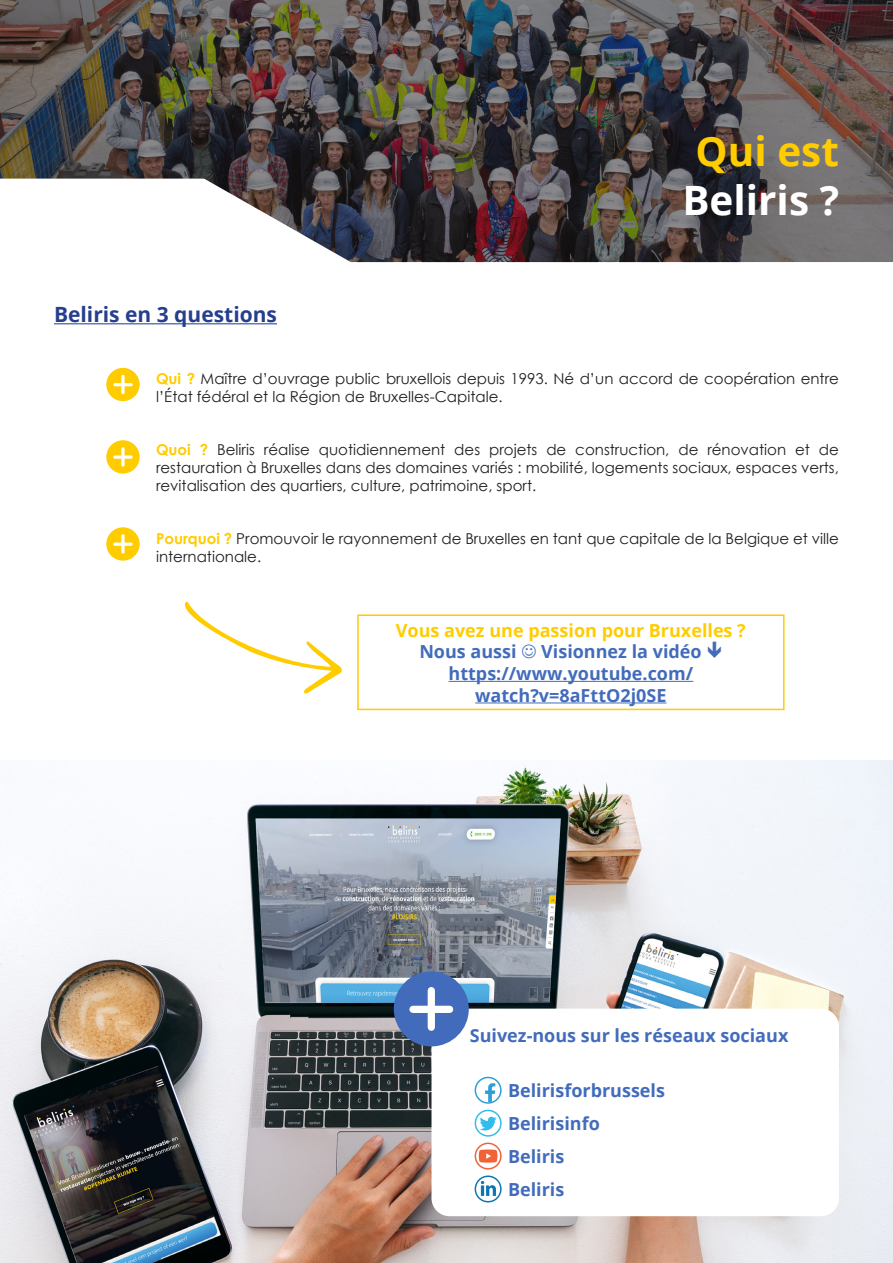
<style>
.page{position:relative;width:893px;height:1263px;background:#fff}
.page>*{position:absolute;margin:0;border:0;box-sizing:border-box;transform-origin:0 0}
.t1{font:700 40.5px "Open Sans";color:#fff}
.t2{font:700 40.5px "Open Sans";color:#fc0}
.sous_titre{font:700 21px "Open Sans";color:#253f8e}
.t3{font:700 18px/21.6px "Open Sans";color:#426cbb;text-align:center}
.t4{font:700 18px "Open Sans";color:#fc0}
.texte{font:15px/18px "Century Gothic";color:#231f20}
.s1{font-weight:700;color:#fc0}
</style>
<div class="page">
<img style="left:0;top:760px;width:893px;height:503px">
<img style="left:0;top:0;width:893px;height:179px">
<svg style="left:54px;top:179px;width:839px;height:146px"></svg>
<hr style="left:54px;top:323px;width:223px;height:1px;background:#253f8e">
<div style="left:106px;top:440px;width:34px;height:34px;background:#fc0;border-radius:50%"></div>
<svg style="left:121px;top:449px;width:4px;height:16px"></svg>
<svg style="left:115px;top:455px;width:16px;height:4px"></svg>
<div style="left:106px;top:368px;width:34px;height:33px;background:#fc0;border-radius:50%"></div>
<svg style="left:121px;top:376px;width:4px;height:17px"></svg>
<hr style="left:115px;top:383px;width:16px;height:3px;background:#fff">
<div style="left:106px;top:527px;width:34px;height:34px;background:#fc0;border-radius:50%"></div>
<svg style="left:121px;top:536px;width:4px;height:16px"></svg>
<svg style="left:115px;top:542px;width:16px;height:4px"></svg>
<svg style="left:185px;top:602px;width:157px;height:91px"></svg>
<hr style="left:448px;top:681px;width:245px;height:1px;background:#426cbb">
<hr style="left:475px;top:702px;width:191px;height:1px;background:#426cbb">
<div style="left:357px;top:614px;width:427px;height:96px;border:2px solid #fc0"></div>
<div style="left:431px;top:1008px;width:408px;height:208px;background:#fff;border-radius:18px"></div>
<div style="left:394px;top:971px;width:75px;height:75px;background:#426cbb;border-radius:50%"></div>
<div style="left:428px;top:990px;width:7px;height:37px;background:#fff"></div>
<div style="left:413px;top:1006px;width:37px;height:7px;background:#fff"></div>
<svg style="left:475px;top:1077px;width:27px;height:27px"></svg>
<svg style="left:475px;top:1110px;width:27px;height:59px"></svg>
<svg style="left:475px;top:1175px;width:27px;height:27px"></svg>
<p class="sous_titre" style="left:54px;top:300px;width:224px">Beliris en 3 questions</p>
<p class="t2" style="left:696px;top:123px;width:145px">Qui est</p>
<p class="t1" style="left:682px;top:172px;width:158px">Beliris ?</p>
<p class="texte" style="left:156px;top:369px;width:684px"><span class="s1">Qui ?</span> Maître d’ouvrage public bruxellois depuis 1993. Né d’un accord de coopération entre l’État fédéral et la Région de Bruxelles-Capitale.</p>
<p class="texte" style="left:156px;top:440px;width:684px;text-align:justify"><span class="s1">Quoi ?</span> Beliris réalise quotidiennement des projets de construction, de rénovation et de restauration à Bruxelles dans des domaines variés : mobilité, logements sociaux, espaces verts, revitalisation des quartiers, culture, patrimoine, sport.</p>
<p class="texte" style="left:156px;top:529px;width:684px"><span class="s1">Pourquoi ?</span> Promouvoir le rayonnement de Bruxelles en tant que capitale de la Belgique et ville internationale.</p>
<p class="t4" style="left:396px;top:617px;width:351px">Vous avez une passion pour Bruxelles ?</p>
<p class="t3" style="left:419px;top:641px;width:99px">Nous aussi</p>
<p class="t3" style="left:541px;top:641px;width:162px">Visionnez la vidéo</p>
<p class="t3" style="left:448px;top:662px;width:246px">https://www.youtube.com/ watch?v=8aFttO2j0SE</p>
<p class="t3" style="left:470px;top:1025px;width:320px">Suivez-nous sur les réseaux sociaux</p>
<p class="t3" style="left:508px;top:1079px;width:158px">Belirisforbrussels</p>
<p class="t3" style="left:508px;top:1112px;width:93px">Belirisinfo</p>
<p class="t3" style="left:508px;top:1145px;width:58px">Beliris</p>
<p class="t3" style="left:508px;top:1178px;width:58px">Beliris</p>
</div>
